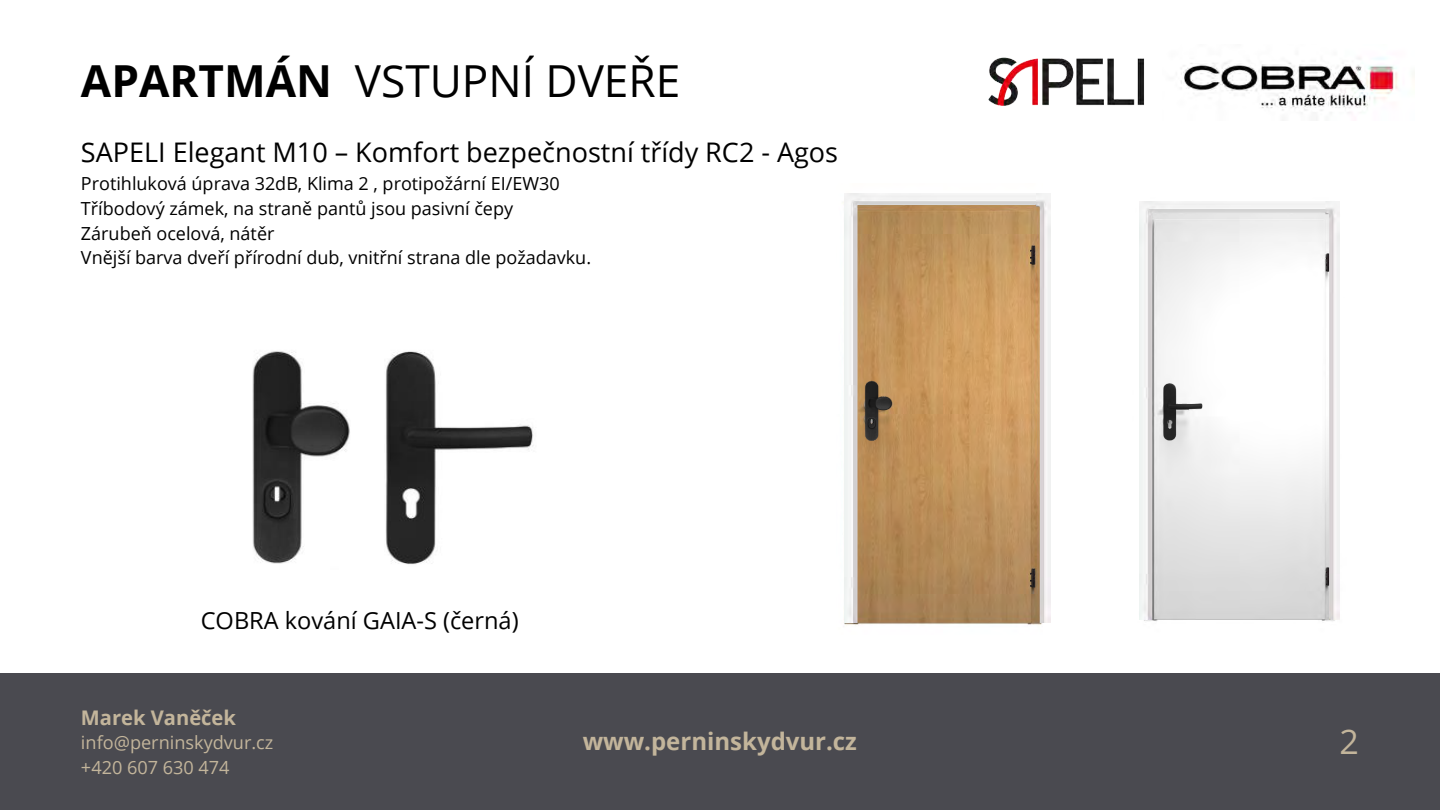
<style>
.page{position:relative;width:1440px;height:810px;background:#fff}
.page>*{position:absolute;margin:0;border:0;box-sizing:border-box;transform-origin:0 0}
.t1{font:44.2px "Open Sans";color:#000}
.t2{font:34px "Open Sans";color:#c3b59b}
.t3{font:27px "Open Sans";color:#000}
.t4{font:700 24px "Open Sans";color:#c3b59b}
.t5{font:23.6px "Open Sans";color:#000}
.t6{font:700 20.2px "Open Sans";color:#c3b59b}
.t7{font:18.1px "Open Sans";color:#c3b59b}
.t8{font:18px "Open Sans";color:#000}
.s1{font-weight:700}
</style>
<div class="page">
<div style="left:0;top:673px;width:1440px;height:137px;background:#4a4a50"></div>
<img style="left:844px;top:193px;width:206px;height:430px">
<img style="left:1139px;top:202px;width:201px;height:417px">
<img style="left:988px;top:58px;width:156px;height:48px">
<img style="left:1181px;top:57px;width:217px;height:56px">
<img style="left:252px;top:351px;width:98px;height:213px">
<img style="left:385px;top:351px;width:149px;height:214px">
<p class="t1" style="left:81px;top:50px;width:601px"><span class="s1">APARTMÁN</span> VSTUPNÍ DVEŘE</p>
<p class="t3" style="left:81px;top:134px;width:759px">SAPELI Elegant M10 – Komfort bezpečnostní třídy RC2 - Agos</p>
<p class="t8" style="left:81px;top:171px;width:480px">Protihluková úprava 32dB, Klima 2 , protipožární EI/EW30</p>
<p class="t8" style="left:81px;top:196px;width:434px">Tříbodový zámek, na straně pantů jsou pasivní čepy</p>
<p class="t8" style="left:81px;top:220px;width:195px">Zárubeň ocelová, nátěr</p>
<p class="t8" style="left:81px;top:245px;width:512px">Vnější barva dveří přírodní dub, vnitřní strana dle požadavku.</p>
<p class="t5" style="left:201px;top:603px;width:319px">COBRA kování GAIA-S (černá)</p>
<p class="t6" style="left:81px;top:703px;width:157px">Marek Vaněček</p>
<p class="t7" style="left:81px;top:730px;width:194px">info@perninskydvur.cz</p>
<p class="t7" style="left:81px;top:755px;width:150px">+420 607 630 474</p>
<p class="t4" style="left:583px;top:724px;width:276px">www.perninskydvur.cz</p>
<p class="t2" style="left:1340px;top:718px;width:21px">2</p>
</div>
